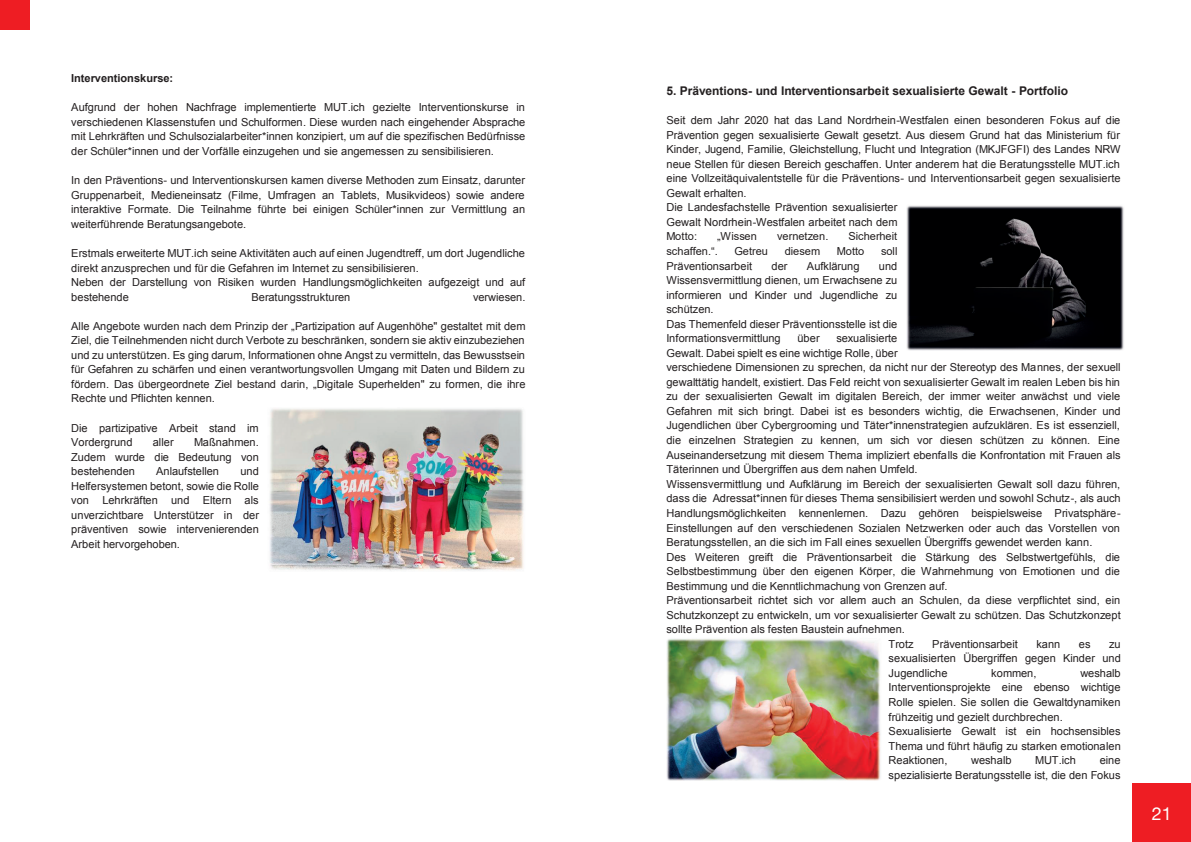
<style>
.page{position:relative;width:1191px;height:842px;background:#fff}
.page>*{position:absolute;margin:0;border:0;box-sizing:border-box;transform-origin:0 0}
.t1{font:18px "Helvetica Neue";color:#fff}
.t2{font:700 12px "Arial";color:#231f20}
.t3{font:11px/14.5px "Arial";color:#231f20;text-align:justify}
.t4{font:700 11px "Arial";color:#231f20}
</style>
<div class="page">
<div style="left:1132px;top:783px;width:59px;height:59px;background:#ee1d23"></div>
<div style="left:0;top:0;width:30px;height:30px;background:#ee1d23"></div>
<img style="left:269px;top:408px;width:255px;height:163px">
<img style="left:906px;top:205px;width:218px;height:146px">
<img style="left:666px;top:639px;width:215px;height:142px">
<p class="t4" style="left:71px;top:71px;width:104px">Interventionskurse:</p>
<p class="t3" style="left:71px;top:100px;width:455px">Aufgrund der hohen Nachfrage implementierte MUT.ich gezielte Interventionskurse in verschiedenen Klassenstufen und Schulformen. Diese wurden nach eingehender Absprache mit Lehrkräften und Schulsozialarbeiter*innen konzipiert, um auf die spezifischen Bedürfnisse der Schüler*innen und der Vorfälle einzugehen und sie angemessen zu sensibilisieren.</p>
<p class="t3" style="left:71px;top:173px;width:455px">In den Präventions- und Interventionskursen kamen diverse Methoden zum Einsatz, darunter Gruppenarbeit, Medieneinsatz (Filme, Umfragen an Tablets, Musikvideos) sowie andere interaktive Formate. Die Teilnahme führte bei einigen Schüler*innen zur Vermittlung an weiterführende Beratungsangebote.</p>
<p class="t3" style="left:71px;top:246px;width:455px;text-align:left">Erstmals erweiterte MUT.ich seine Aktivitäten auch auf einen Jugendtreff, um dort Jugendliche direkt anzusprechen und für die Gefahren im Internet zu sensibilisieren.<br>Neben der Darstellung von Risiken wurden Handlungsmöglichkeiten aufgezeigt und auf bestehende</p>
<p class="t3" style="left:251px;top:290px;width:100px">Beratungsstrukturen</p>
<p class="t3" style="left:473px;top:290px;width:54px">verwiesen.</p>
<p class="t3" style="left:71px;top:319px;width:456px">Alle Angebote wurden nach dem Prinzip der „Partizipation auf Augenhöhe" gestaltet mit dem Ziel, die Teilnehmenden nicht durch Verbote zu beschränken, sondern sie aktiv einzubeziehen und zu unterstützen. Es ging darum, Informationen ohne Angst zu vermitteln, das Bewusstsein für Gefahren zu schärfen und einen verantwortungsvollen Umgang mit Daten und Bildern zu fördern. Das übergeordnete Ziel bestand darin, „Digitale Superhelden" zu formen, die ihre Rechte und Pflichten kennen.</p>
<p class="t3" style="left:71px;top:421px;width:189px">Die partizipative Arbeit stand im<br>Vordergrund</p>
<p class="t3" style="left:71px;top:435px;width:189px;text-indent:123px">Maßnahmen.<br>Zudem wurde die Bedeutung von bestehenden</p>
<p class="t3" style="left:153px;top:435px;width:22px">aller</p>
<p class="t3" style="left:156px;top:464px;width:64px">Anlaufstellen</p>
<p class="t3" style="left:71px;top:464px;width:189px;text-indent:169px">und Helfersystemen betont, sowie die Rolle von Lehrkräften und Eltern als unverzichtbare Unterstützer in der präventiven sowie intervenierenden Arbeit hervorgehoben.</p>
<p class="t2" style="left:666px;top:83px;width:403px">5. Präventions- und Interventionsarbeit sexualisierte Gewalt - Portfolio</p>
<p class="t3" style="left:666px;top:113px;width:456px;text-align:left">Seit dem Jahr 2020 hat das Land Nordrhein-Westfalen einen besonderen Fokus auf die Prävention gegen sexualisierte Gewalt gesetzt. Aus diesem Grund hat das Ministerium für Kinder, Jugend, Familie, Gleichstellung, Flucht und Integration (MKJFGFI) des Landes NRW neue Stellen für diesen Bereich geschaffen. Unter anderem hat die Beratungsstelle MUT.ich eine Vollzeitäquivalentstelle für die Präventions- und Interventionsarbeit gegen sexualisierte Gewalt erhalten.<br>Die Landesfachstelle Prävention sexualisierter<br>Gewalt Nordrhein-Westfalen arbeitet nach dem<br>Motto:</p>
<p class="t3" style="left:717px;top:229px;width:41px">„Wissen</p>
<p class="t3" style="left:777px;top:229px;width:53px">vernetzen.</p>
<p class="t3" style="left:848px;top:229px;width:50px">Sicherheit</p>
<p class="t3" style="left:666px;top:244px;width:53px">schaffen.“.</p>
<p class="t3" style="left:734px;top:244px;width:35px">Getreu</p>
<p class="t3" style="left:784px;top:244px;width:37px">diesem</p>
<p class="t3" style="left:837px;top:244px;width:29px">Motto</p>
<p class="t3" style="left:881px;top:244px;width:18px">soll</p>
<p class="t3" style="left:666px;top:259px;width:87px">Präventionsarbeit</p>
<p class="t3" style="left:771px;top:259px;width:18px">der</p>
<p class="t3" style="left:807px;top:259px;width:54px">Aufklärung</p>
<p class="t3" style="left:666px;top:259px;width:232px;text-align:left;text-indent:212px">und<br>Wissensvermittlung dienen, um Erwachsene zu informieren und Kinder und Jugendliche zu schützen.<br>Das Themenfeld dieser Präventionsstelle ist die<br>Informationsvermittlung</p>
<p class="t3" style="left:797px;top:331px;width:24px">über</p>
<p class="t3" style="left:836px;top:331px;width:62px">sexualisierte</p>
<p class="t3" style="left:666px;top:346px;width:233px">Gewalt. Dabei spielt es eine wichtige Rolle, über</p>
<p class="t3" style="left:666px;top:360px;width:456px">verschiedene Dimensionen zu sprechen, da nicht nur der Stereotyp des Mannes, der sexuell</p>
<p class="t3" style="left:666px;top:375px;width:455px">gewalttätig handelt, existiert. Das Feld reicht von sexualisierter Gewalt im realen Leben bis hin</p>
<p class="t3" style="left:666px;top:389px;width:455px">zu der sexualisierten Gewalt im digitalen Bereich, der immer weiter anwächst und viele</p>
<p class="t3" style="left:666px;top:404px;width:456px">Gefahren mit sich bringt. Dabei ist es besonders wichtig, die Erwachsenen, Kinder und</p>
<p class="t3" style="left:666px;top:418px;width:455px">Jugendlichen über Cybergrooming und Täter*innenstrategien aufzuklären. Es ist essenziell,</p>
<p class="t3" style="left:666px;top:433px;width:455px">die einzelnen Strategien zu kennen, um sich vor diesen schützen zu können. Eine</p>
<p class="t3" style="left:666px;top:448px;width:456px">Auseinandersetzung mit diesem Thema impliziert ebenfalls die Konfrontation mit Frauen als</p>
<p class="t3" style="left:666px;top:462px;width:253px">Täterinnen und Übergriffen aus dem nahen Umfeld.</p>
<p class="t3" style="left:666px;top:477px;width:455px">Wissensvermittlung und Aufklärung im Bereich der sexualisierten Gewalt soll dazu führen,</p>
<p class="t3" style="left:666px;top:491px;width:456px">dass die Adressat*innen für dieses Thema sensibilisiert werden und sowohl Schutz-, als auch</p>
<p class="t3" style="left:666px;top:506px;width:456px">Handlungsmöglichkeiten kennenlernen. Dazu gehören beispielsweise Privatsphäre-</p>
<p class="t3" style="left:666px;top:520px;width:455px">Einstellungen auf den verschiedenen Sozialen Netzwerken oder auch das Vorstellen von</p>
<p class="t3" style="left:666px;top:535px;width:427px">Beratungsstellen, an die sich im Fall eines sexuellen Übergriffs gewendet werden kann.</p>
<p class="t3" style="left:666px;top:550px;width:455px">Des Weiteren greift die Präventionsarbeit die Stärkung des Selbstwertgefühls, die</p>
<p class="t3" style="left:666px;top:564px;width:455px">Selbstbestimmung über den eigenen Körper, die Wahrnehmung von Emotionen und die</p>
<p class="t3" style="left:666px;top:579px;width:283px">Bestimmung und die Kenntlichmachung von Grenzen auf.</p>
<p class="t3" style="left:666px;top:593px;width:455px">Präventionsarbeit richtet sich vor allem auch an Schulen, da diese verpflichtet sind, ein</p>
<p class="t3" style="left:666px;top:608px;width:456px">Schutzkonzept zu entwickeln, um vor sexualisierter Gewalt zu schützen. Das Schutzkonzept</p>
<p class="t3" style="left:666px;top:622px;width:240px">sollte Prävention als festen Baustein aufnehmen.</p>
<p class="t3" style="left:888px;top:637px;width:27px">Trotz</p>
<p class="t3" style="left:932px;top:637px;width:87px">Präventionsarbeit</p>
<p class="t3" style="left:1036px;top:637px;width:25px">kann</p>
<p class="t3" style="left:1078px;top:637px;width:13px">es</p>
<p class="t3" style="left:888px;top:637px;width:234px;text-indent:220px">zu sexualisierten Übergriffen gegen Kinder und Jugendliche</p>
<p class="t3" style="left:888px;top:666px;width:234px;text-align:left;text-indent:192px">weshalb Interventionsprojekte eine ebenso wichtige Rolle spielen. Sie sollen die Gewaltdynamiken frühzeitig und gezielt durchbrechen.<br>Sexualisierte Gewalt ist ein hochsensibles Thema und führt häufig zu starken emotionalen Reaktionen,</p>
<p class="t3" style="left:991px;top:666px;width:47px">kommen,</p>
<p class="t3" style="left:888px;top:753px;width:234px;text-align:right">eine<br>spezialisierte Beratungsstelle ist, die den Fokus</p>
<p class="t3" style="left:971px;top:753px;width:42px">weshalb</p>
<p class="t3" style="left:1035px;top:753px;width:42px">MUT.ich</p>
<h1 class="t1" style="left:1151px;top:801px;width:22px">21</h1>
</div>
